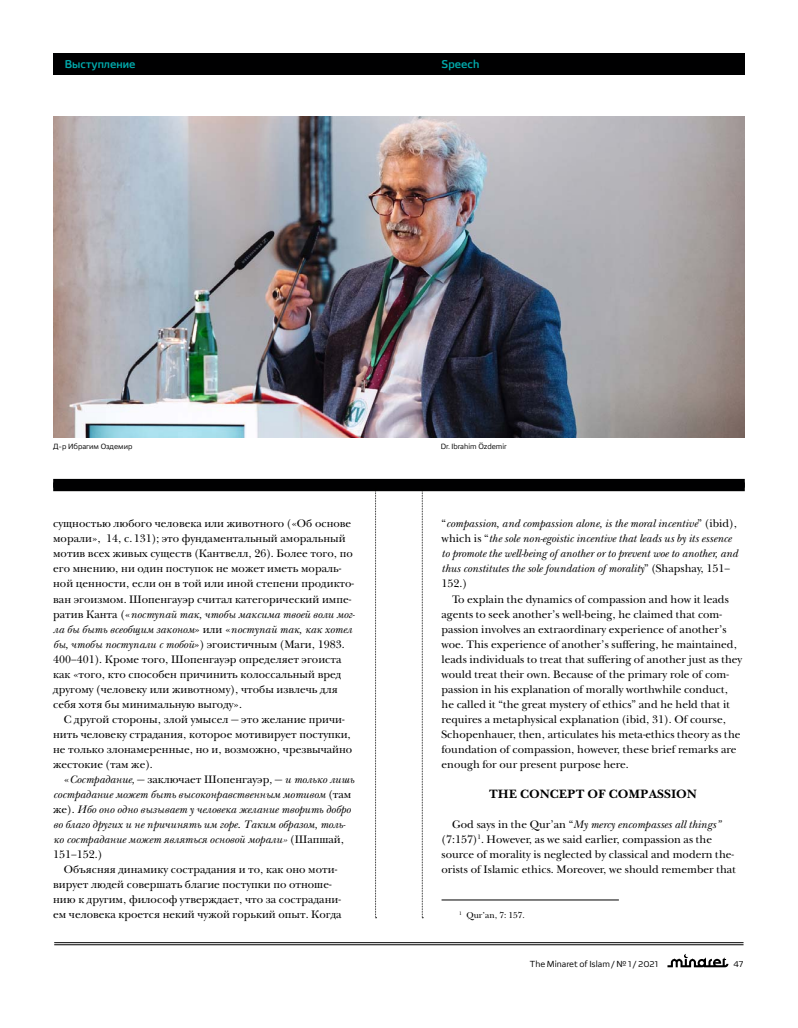
<style>
.page{position:relative;width:798px;height:1028px;background:#fff}
.page>*{position:absolute;margin:0;border:0;box-sizing:border-box;transform-origin:0 0}
.t1{font:700 12.5px "New Baskerville ITC";color:#000}
.t2{font:11.25px/15px "New Baskerville ITC";color:#000}
.t3{font:italic 11.25px/15px "New Baskerville ITC";color:#000}
.t4{font:500 11.25px "Foros";color:#00aaac}
.t5{font:8.75px "Foros";color:#000}
.t6{font:8.75px "New Baskerville ITC";color:#000}
.t7{font:7.5px "Foros";color:#000}
.s1{font-style:italic}
.s2{font-style:normal}
</style>
<div class="page">
<img style="left:53px;top:116px;width:691px;height:321px">
<div style="left:53px;top:482px;width:691px;height:9px;background:#000001"></div>
<div style="left:53px;top:479px;width:691px;height:8px;background:#000001"></div>
<svg style="left:375px;top:491px;width:1px;height:427px"></svg>
<svg style="left:421px;top:491px;width:2px;height:427px"></svg>
<hr style="left:441px;top:899px;width:177px;height:1px;background:#000">
<div style="left:53px;top:53px;width:691px;height:22px;background:#000001"></div>
<svg style="left:667px;top:954px;width:61px;height:13px"></svg>
<hr style="left:54px;top:942px;width:689px;height:1px;background:#000">
<hr style="left:54px;top:944px;width:689px;height:1px;background:#000">
<p class="t4" style="left:65px;top:58px;width:72px">Выступление</p>
<p class="t4" style="left:441px;top:58px;width:39px">Speech</p>
<p class="t7" style="left:53px;top:442px;width:81px">Д-р Ибрагим Оздемир</p>
<p class="t7" style="left:440px;top:442px;width:67px">Dr. Ibrahim Özdemir</p>
<p class="t2" style="left:53px;top:517px;width:303px">сущностью любого человека или животного («Об основе морали», 14, с. 131); это фундаментальный аморальный мотив всех живых существ (Кантвелл, 26). Более того, по его мнению, ни один поступок не может иметь мораль&shy;ной ценности, если он в той или иной степени продикто&shy;ван эгоизмом. Шопенгауэр считал категорический импе&shy;ратив Канта («<span class="s1">поступай так, чтобы максима твоей воли мог&shy;ла бы быть всеобщим законом</span>» или «<span class="s1">поступай так, как хотел бы, чтобы поступали с тобой</span>») эгоистичным (Маги, 1983.<br>400–401). Кроме того, Шопенгауэр определяет эгоиста как «того, кто способен причинить колоссальный вред другому (человеку или животному), чтобы извлечь для себя хотя бы минимальную выгоду».</p>
<p class="t2" style="left:53px;top:712px;width:300px;text-indent:11px">С другой стороны, злой умысел — это желание причи&shy;нить человеку страдания, которое мотивирует поступки, не только злонамеренные, но и, возможно, чрезвычайно жестокие (там же).</p>
<p class="t3" style="left:53px;top:772px;width:302px;text-indent:11px"><span class="s2">«</span>Сострадание, <span class="s2">— заключает Шопенгауэр</span>, <span class="s2">—</span> и только лишь сострадание может быть высоконравственным мотивом <span class="s2">(там же).</span> Ибо оно одно вызывает у человека желание творить добро во благо других и не причинять им горе. Таким образом, толь&shy;ко сострадание может являться основой морали» <span class="s2">(Шапшай, 151–152.)</span></p>
<p class="t2" style="left:53px;top:862px;width:290px;text-indent:11px">Объясняя динамику сострадания и то, как оно моти&shy;вирует людей совершать благие поступки по отноше&shy;нию к другим, философ утверждает, что за сострадани&shy;ем человека кроется некий чужой горький опыт. Когда</p>
<p class="t3" style="left:441px;top:517px;width:298px"><span class="s2">“</span>compassion, and compassion alone, is the moral incentive<span class="s2">” (ibid), which is “</span>the sole non-egoistic incentive that leads us by its essence to promote the well-being of another or to prevent woe to another, and thus constitutes the sole foundation of morality<span class="s2">” (Shapshay, 151– 152.)</span></p>
<p class="t2" style="left:441px;top:592px;width:302px;text-indent:11px">To explain the dynamics of compassion and how it leads agents to seek another’s well-being, he claimed that com&shy;passion involves an extraordinary experience of another’s woe. This experience of another’s suffering, he maintained, leads individuals to treat that suffering of another just as they would treat their own. Because of the primary role of com&shy;passion in his explanation of morally worthwhile conduct, he called it “the great mystery of ethics” and he held that it requires a metaphysical explanation (ibid, 31). Of course, Schopenhauer, then, articulates his meta-ethics theory as the foundation of compassion, however, these brief remarks are enough for our present purpose here.</p>
<p class="t1" style="left:489px;top:788px;width:209px">THE CONCEPT OF COMPASSION</p>
<p class="t2" style="left:441px;top:817px;width:296px;text-indent:11px">God says in the Qur’an “<span class="s1">My mercy encompasses all things” </span>(7:157)<sup>1</sup>. However, as we said earlier, compassion as the source of morality is neglected by classical and modern the&shy;orists of Islamic ethics. Moreover, we should remember that</p>
<p class="t6" style="left:459px;top:911px;width:67px"><sup>1</sup> Qur’an, 7: 157.</p>
<p class="t5" style="left:529px;top:959px;width:130px">The Minaret of Islam / № 1 / 2021</p>
<p class="t5" style="left:733px;top:959px;width:11px">47</p>
</div>
